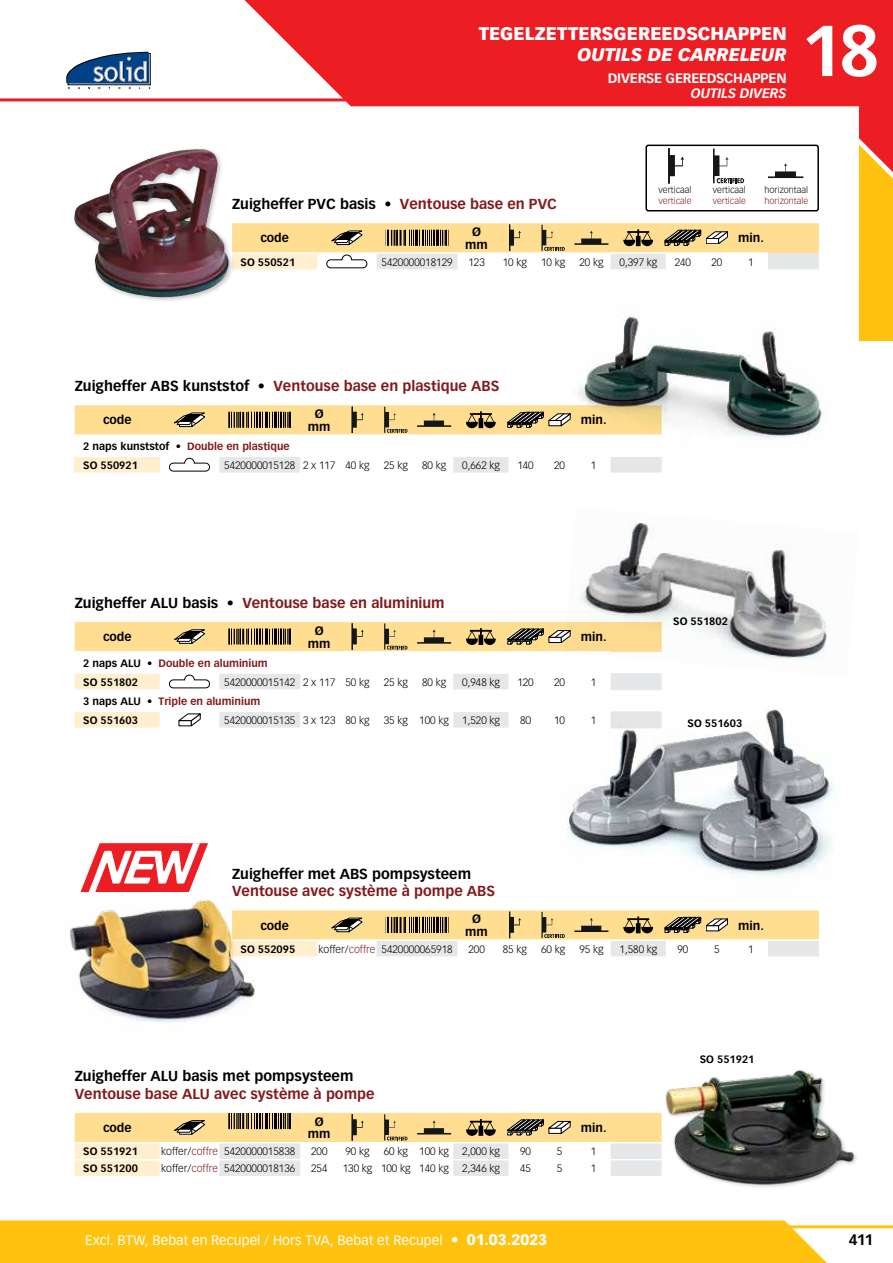
<style>
.page{position:relative;width:893px;height:1263px;background:#fff}
.page>*{position:absolute;margin:0;border:0;box-sizing:border-box;transform-origin:0 0}
.t1{font:700 70.5px "Vectora LT Std";color:#fff}
.t2{font:900 18px "Vectora LT Std";color:#fff}
.t3{font:italic 900 18px "Vectora LT Std";letter-spacing:-.005em;color:#fff}
.t4{font:700 15px "Vectora LT Std";color:#000}
.t5{font:700 14.25px "Vectora LT Std";color:#831b1d}
.t6{font:700 14.25px "Vectora LT Std";color:#000}
.t7{font:13.5px "Vectora LT Std";letter-spacing:.005em;color:#fff}
.t8{font:700 13.5px "Vectora LT Std";letter-spacing:-.015em;color:#fff}
.t9{font:italic 700 13.5px "Vectora LT Std";letter-spacing:-.01em;color:#fff}
.t10{font:700 12px/12.8px "Vectora LT Std";color:#000;text-align:center}
.t11{font:300 10.5px "Vectora LT Std";color:#000}
.t12{font:700 10.5px/19.2px "Vectora LT Std";color:#000}
.t13{font:300 9px "Vectora LT Std";color:#000}
.t14{font:300 9px "Vectora LT Std";color:#831b1d}
.s1{color:#831b1d}
.s2{color:#000}
.s3{font-size:15px}
.s4{font-weight:900;font-size:15px}
</style>
<div class="page">
<svg style="left:75px;top:1113px;width:563px;height:63px"></svg>
<div style="left:75px;top:456px;width:85px;height:17px;background:#ffefcf"></div>
<hr style="left:75px;top:456px;width:85px;height:1px;background:#fff">
<svg style="left:75px;top:405px;width:468px;height:30px;background:#e1c585"></svg>
<svg style="left:169px;top:457px;width:340px;height:16px"></svg>
<svg style="left:75px;top:622px;width:489px;height:30px;background:#e1c586"></svg>
<svg style="left:75px;top:674px;width:587px;height:54px"></svg>
<svg style="left:235px;top:223px;width:584px;height:47px"></svg>
<svg style="left:285px;top:910px;width:534px;height:47px"></svg>
<svg style="left:223px;top:0;width:670px;height:106px;background:#ef363d"></svg>
<div style="left:0;top:1220px;width:848px;height:43px;background:#ffc20e"></div>
<svg style="left:859px;top:32px;width:34px;height:309px;background:#f77e1c"></svg>
<hr style="left:0;top:98px;width:893px;height:3px;background:#ed1d24">
<hr style="left:0;top:1225px;width:893px;height:3px;background:#ffc20e">
<svg style="left:66px;top:51px;width:84px;height:38px"></svg>
<div style="left:645px;top:145px;width:174px;height:66px;border:2px solid #000;border-radius:2px"></div>
<svg style="left:713px;top:148px;width:31px;height:35px"></svg>
<svg style="left:668px;top:148px;width:16px;height:36px"></svg>
<svg style="left:768px;top:163px;width:35px;height:15px"></svg>
<img style="left:638px;top:1069px;width:219px;height:118px">
<svg style="left:81px;top:843px;width:127px;height:49px"></svg>
<div style="left:71px;top:147px;width:164px;height:156px;background:#000;opacity:.25"></div>
<img style="left:133px;top:149px;width:62px;height:17px">
<img style="left:543px;top:285px;width:327px;height:188px">
<img style="left:564px;top:523px;width:263px;height:154px">
<img style="left:528px;top:683px;width:307px;height:192px">
<img style="left:70px;top:892px;width:215px;height:131px">
<h2 class="t2" style="left:479px;top:22px;width:309px">TEGELZETTERSGEREEDSCHAPPEN</h2>
<h2 class="t3" style="left:578px;top:43px;width:211px">OUTILS DE CARRELEUR</h2>
<p class="t8" style="left:608px;top:70px;width:180px">DIVERSE GEREEDSCHAPPEN</p>
<p class="t9" style="left:691px;top:85px;width:97px">OUTILS DIVERS</p>
<h1 class="t1" style="left:801px;top:8px;width:81px">18</h1>
<h3 class="t6" style="left:232px;top:195px;width:326px">Zuigheffer PVC basis • <span class="s1">Ventouse base en PVC</span></h3>
<p class="t13" style="left:659px;top:185px;width:35px">verticaal</p>
<p class="t14" style="left:658px;top:196px;width:35px">verticale</p>
<p class="t13" style="left:713px;top:185px;width:35px">verticaal</p>
<p class="t14" style="left:713px;top:196px;width:35px">verticale</p>
<p class="t13" style="left:765px;top:185px;width:45px">horizontaal</p>
<p class="t14" style="left:764px;top:196px;width:45px">horizontale</p>
<p class="t10" style="left:260px;top:232px;width:30px">code</p>
<p class="t10" style="left:465px;top:225px;width:24px">Ø mm</p>
<p class="t10" style="left:738px;top:232px;width:27px">min.</p>
<p class="t12" style="left:241px;top:252px;width:56px">SO 550521</p>
<p class="t11" style="left:382px;top:256px;width:72px">5420000018129</p>
<p class="t11" style="left:468px;top:256px;width:18px">123</p>
<p class="t11" style="left:503px;top:256px;width:26px">10 kg</p>
<p class="t11" style="left:541px;top:256px;width:26px">10 kg</p>
<p class="t11" style="left:579px;top:256px;width:26px">20 kg</p>
<p class="t11" style="left:620px;top:256px;width:39px">0,397 kg</p>
<p class="t11" style="left:675px;top:256px;width:18px">240</p>
<p class="t11" style="left:711px;top:256px;width:12px">20</p>
<p class="t11" style="left:748px;top:256px;width:7px">1</p>
<h3 class="t5" style="left:75px;top:377px;width:426px"><span class="s2">Zuigheffer ABS kunststof •</span> Ventouse base en plastique ABS</h3>
<p class="t10" style="left:103px;top:414px;width:30px">code</p>
<p class="t10" style="left:308px;top:407px;width:24px">Ø mm</p>
<p class="t10" style="left:581px;top:414px;width:27px">min.</p>
<p class="t12" style="left:83px;top:436px;width:208px">2 naps kunststof • <span class="s1">Double en plastique<br></span>SO 550921</p>
<p class="t11" style="left:224px;top:459px;width:147px">5420000015128 2 x 117 40 kg</p>
<p class="t11" style="left:384px;top:459px;width:26px">25 kg</p>
<p class="t11" style="left:422px;top:459px;width:26px">80 kg</p>
<p class="t11" style="left:462px;top:459px;width:39px">0,662 kg</p>
<p class="t11" style="left:517px;top:459px;width:18px">140</p>
<p class="t11" style="left:554px;top:459px;width:12px">20</p>
<p class="t11" style="left:591px;top:459px;width:7px">1</p>
<h3 class="t5" style="left:75px;top:594px;width:371px"><span class="s2">Zuigheffer ALU basis •</span> Ventouse base en aluminium</h3>
<p class="t10" style="left:103px;top:631px;width:30px">code</p>
<p class="t10" style="left:308px;top:624px;width:24px">Ø mm</p>
<p class="t10" style="left:581px;top:631px;width:27px">min.</p>
<p class="t12" style="left:83px;top:653px;width:186px">2 naps ALU • <span class="s1">Double en aluminium<br></span>SO 551802</p>
<p class="t11" style="left:224px;top:676px;width:147px">5420000015142 2 x 117 50 kg</p>
<p class="t11" style="left:384px;top:676px;width:26px">25 kg</p>
<p class="t11" style="left:422px;top:676px;width:26px">80 kg</p>
<p class="t11" style="left:462px;top:676px;width:39px">0,948 kg</p>
<p class="t11" style="left:517px;top:676px;width:18px">120</p>
<p class="t11" style="left:554px;top:676px;width:12px">20</p>
<p class="t11" style="left:591px;top:676px;width:7px">1</p>
<p class="t12" style="left:83px;top:691px;width:179px">3 naps ALU • <span class="s1">Triple en aluminium<br></span>SO 551603</p>
<p class="t11" style="left:224px;top:714px;width:147px">5420000015135 3 x 123 80 kg</p>
<p class="t11" style="left:384px;top:714px;width:67px">35 kg 100 kg</p>
<p class="t11" style="left:462px;top:714px;width:39px">1,520 kg</p>
<p class="t11" style="left:520px;top:714px;width:12px">80</p>
<p class="t11" style="left:554px;top:714px;width:12px">10</p>
<p class="t11" style="left:591px;top:714px;width:7px">1</p>
<h3 class="t6" style="left:232px;top:865px;width:241px">Zuigheffer met ABS pompsysteem</h3>
<h3 class="t5" style="left:232px;top:882px;width:265px">Ventouse avec système à pompe ABS</h3>
<p class="t12" style="left:673px;top:611px;width:56px">SO 551802</p>
<p class="t12" style="left:688px;top:714px;width:56px">SO 551603</p>
<p class="t10" style="left:260px;top:919px;width:30px">code</p>
<p class="t10" style="left:465px;top:912px;width:24px">Ø mm</p>
<p class="t10" style="left:738px;top:919px;width:27px">min.</p>
<p class="t12" style="left:241px;top:939px;width:56px">SO 552095</p>
<p class="t11" style="left:319px;top:943px;width:136px">koffer/<span class="s1">coffre</span> 5420000065918</p>
<p class="t11" style="left:468px;top:943px;width:18px">200</p>
<p class="t11" style="left:503px;top:943px;width:26px">85 kg</p>
<p class="t11" style="left:541px;top:943px;width:26px">60 kg</p>
<p class="t11" style="left:579px;top:943px;width:26px">95 kg</p>
<p class="t11" style="left:620px;top:943px;width:39px">1,580 kg</p>
<p class="t11" style="left:677px;top:943px;width:12px">90</p>
<p class="t11" style="left:714px;top:943px;width:7px">5</p>
<p class="t11" style="left:748px;top:943px;width:7px">1</p>
<h3 class="t6" style="left:75px;top:1068px;width:280px">Zuigheffer ALU basis met pompsysteem</h3>
<h3 class="t5" style="left:75px;top:1085px;width:301px">Ventouse base ALU avec système à pompe</h3>
<p class="t10" style="left:103px;top:1121px;width:30px">code</p>
<p class="t10" style="left:308px;top:1115px;width:24px">Ø mm</p>
<p class="t10" style="left:581px;top:1121px;width:27px">min.</p>
<p class="t12" style="left:83px;top:1142px;width:56px">SO 551921</p>
<p class="t11" style="left:161px;top:1145px;width:136px">koffer/<span class="s1">coffre</span> 5420000015838</p>
<p class="t11" style="left:311px;top:1145px;width:18px">200</p>
<p class="t11" style="left:345px;top:1145px;width:26px">90 kg</p>
<p class="t11" style="left:384px;top:1145px;width:67px">60 kg 100 kg</p>
<p class="t11" style="left:462px;top:1145px;width:39px">2,000 kg</p>
<p class="t11" style="left:520px;top:1145px;width:12px">90</p>
<p class="t11" style="left:557px;top:1145px;width:7px">5</p>
<p class="t11" style="left:591px;top:1145px;width:7px">1</p>
<p class="t12" style="left:83px;top:1159px;width:56px">SO 551200</p>
<p class="t11" style="left:161px;top:1162px;width:136px">koffer/<span class="s1">coffre</span> 5420000018136</p>
<p class="t11" style="left:311px;top:1162px;width:18px">254</p>
<p class="t11" style="left:343px;top:1162px;width:108px">130 kg 100 kg 140 kg</p>
<p class="t11" style="left:462px;top:1162px;width:39px">2,346 kg</p>
<p class="t11" style="left:520px;top:1162px;width:12px">45</p>
<p class="t11" style="left:557px;top:1162px;width:7px">5</p>
<p class="t11" style="left:591px;top:1162px;width:7px">1</p>
<p class="t12" style="left:700px;top:1050px;width:56px">SO 551921</p>
<p class="t7" style="left:85px;top:1232px;width:464px">Excl. BTW, Bebat en Recupel / Hors TVA, Bebat et Recupel <span class="s3">•</span> <span class="s4">01.03.2023</span></p>
<h3 class="t4" style="left:849px;top:1230px;width:26px">411</h3>
</div>
